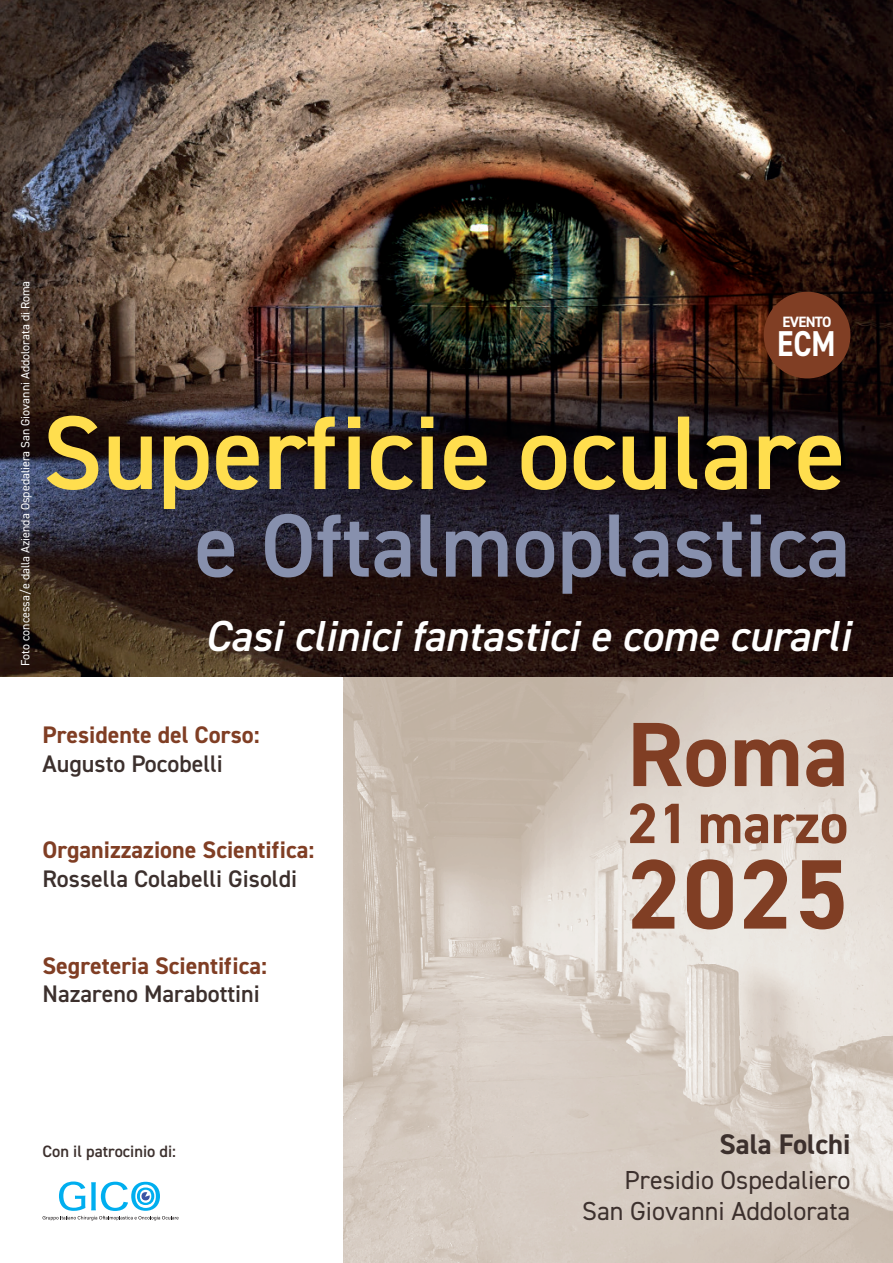
<style>
.page{position:relative;width:893px;height:1263px;background:#fff}
.page>*{position:absolute;margin:0;border:0;box-sizing:border-box;transform-origin:0 0}
.t1{font:600 105px "DIN2014";color:#ffde4e}
.t2{font:700 99px "DIN2014";color:#803e24}
.t3{font:700 91.5px "DIN2014";color:#803e24}
.t4{font:600 90px "DIN2014";color:#8790ad}
.t5{font:700 57px "DIN2014";color:#803e24}
.t6{font:italic 600 43.5px "DIN2014";color:#fff}
.t7{font:700 36px "DIN2014";color:#fff;scale:.85 1}
.t8{font:700 28.5px "DIN2014";color:#3c302d}
.t9{font:26.1px/31.3px "DIN2014";color:#3c302d;text-align:right}
.t10{font:700 24px "DIN2014";color:#803e24}
.t11{font:600 24px "DIN2014";color:#3c302d}
.t12{font:600 16.5px "DIN2014";color:#3c302d}
.t13{font:700 15px "DIN2014";letter-spacing:-.04em;color:#fff}
.t14{font:12px "DIN2014";color:#fff}
</style>
<div class="page">
<img style="left:342px;top:676px;width:551px;height:587px">
<img style="left:0;top:0;width:893px;height:676px">
<div style="left:764px;top:292px;width:86px;height:86px;background:#803e24;border-radius:50%"></div>
<svg style="left:43px;top:1181px;width:136px;height:39px"></svg>
<p class="t14" style="left:18px;top:666px;width:387px;rotate:-90deg">Foto concessa/e dalla Azienda Ospedaliera San Giovanni Addolorata di Roma</p>
<p class="t13" style="left:782px;top:312px;width:51px">EVENTO</p>
<h3 class="t7" style="left:777px;top:319px;width:70px">ECM</h3>
<h1 class="t1" style="left:43px;top:383px;width:805px">Superficie oculare</h1>
<h3 class="t4" style="left:194px;top:486px;width:658px">e Oftalmoplastica</h3>
<h3 class="t6" style="left:205px;top:607px;width:647px">Casi clinici fantastici e come curarli</h3>
<p class="t10" style="left:43px;top:719px;width:219px">Presidente del Corso:</p>
<p class="t11" style="left:43px;top:748px;width:182px">Augusto Pocobelli</p>
<p class="t10" style="left:43px;top:834px;width:273px">Organizzazione Scientifica:</p>
<p class="t11" style="left:43px;top:863px;width:256px">Rossella Colabelli Gisoldi</p>
<p class="t10" style="left:43px;top:949px;width:226px">Segreteria Scientifica:</p>
<p class="t11" style="left:43px;top:978px;width:219px">Nazareno Marabottini</p>
<h3 class="t3" style="left:627px;top:694px;width:223px">Roma</h3>
<h3 class="t5" style="left:627px;top:785px;width:223px">21 marzo</h3>
<h2 class="t2" style="left:627px;top:828px;width:223px">2025</h2>
<p class="t12" style="left:43px;top:1141px;width:135px">Con il patrocinio di:</p>
<p class="t8" style="left:719px;top:1125px;width:132px">Sala Folchi</p>
<p class="t9" style="left:582px;top:1164px;width:270px">Presidio Ospedaliero<br>San Giovanni Addolorata</p>
</div>
